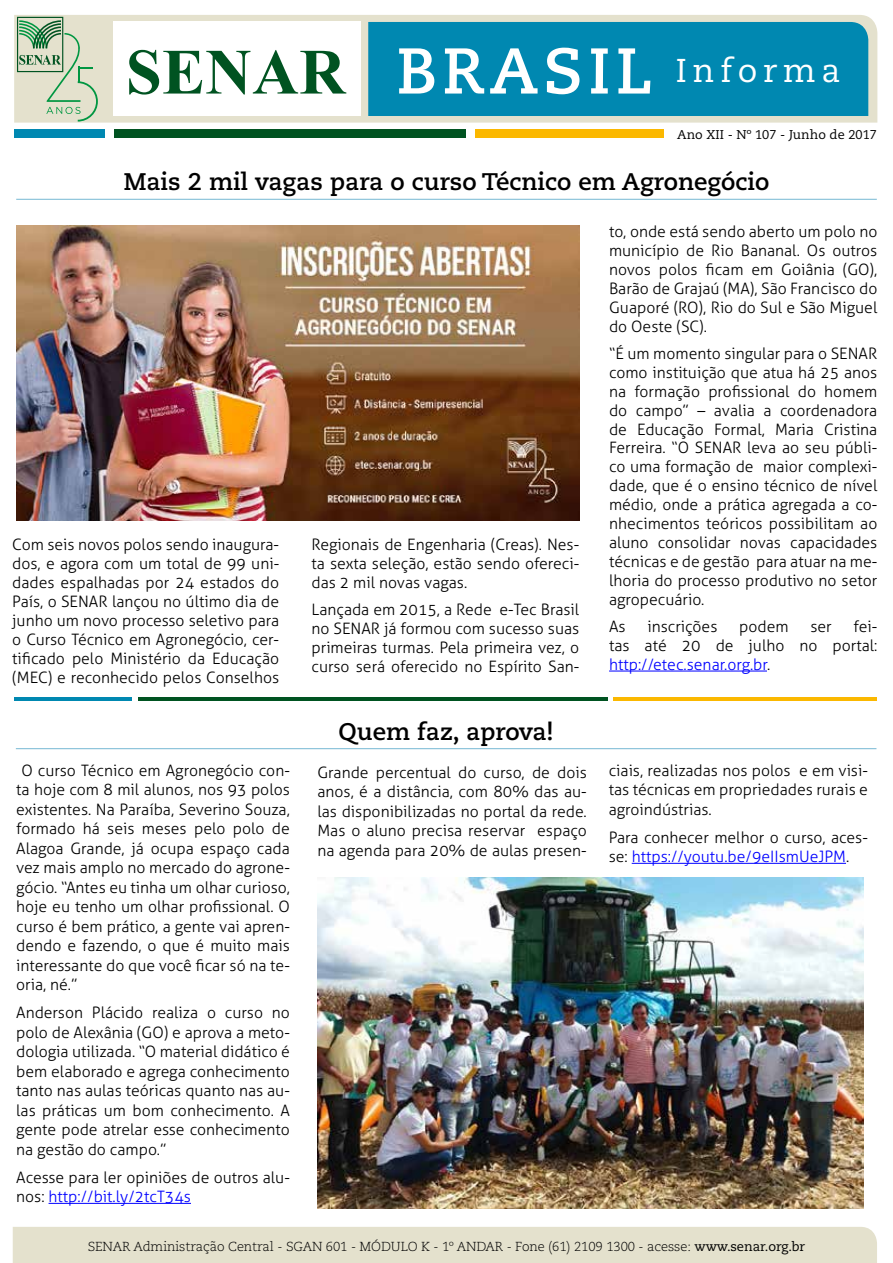
<style>
.page{position:relative;width:893px;height:1263px;background:#fff}
.page>*{position:absolute;margin:0;border:0;box-sizing:border-box;transform-origin:0 0}
.t1{font:33px "Caecilia LT Std";letter-spacing:.17em;color:#fff}
.t2{font:700 24px "Caecilia LT Std";color:#000}
.t3{font:300 15.75px/18.9px "Aller";color:#000;text-align:justify}
.t4{font:300 13.05px "Caecilia LT Std";letter-spacing:-.005em;color:#000}
.t5{font:12.75px "Caecilia LT Std";letter-spacing:.005em;color:#000}
.s1{font-family:"Times New Roman";font-weight:700;font-size:64.5px;color:#005321}
.s2{font-weight:700;font-size:64.5px}
.s3{color:#00f}
.s4{font-weight:400}
</style>
<div class="page">
<svg style="left:14px;top:15px;width:863px;height:108px;background:#e4e1cf"></svg>
<div style="left:113px;top:22px;width:248px;height:94px;background:#fff"></div>
<div style="left:368px;top:22px;width:500px;height:94px;background:#0088b1"></div>
<div style="left:13px;top:1227px;width:864px;height:36px;background:#e4e1cd"></div>
<svg style="left:17px;top:17px;width:81px;height:105px;background:#c2d0b5"></svg>
<div style="left:14px;top:130px;width:91px;height:8px;background:#0088b1"></div>
<div style="left:114px;top:130px;width:352px;height:8px;background:#005321"></div>
<div style="left:475px;top:130px;width:188px;height:8px;background:#fbb800"></div>
<hr style="left:16px;top:199px;width:861px;height:1px;background:#85c0d8">
<hr style="left:16px;top:748px;width:860px;height:1px;background:#85c0d8">
<hr style="left:49px;top:1203px;width:142px;height:1px;background:#00f">
<hr style="left:632px;top:863px;width:214px;height:1px;background:#00f">
<hr style="left:14px;top:697px;width:118px;height:4px;background:#0088b1">
<hr style="left:138px;top:697px;width:470px;height:4px;background:#005321">
<hr style="left:613px;top:697px;width:264px;height:4px;background:#fbb800">
<hr style="left:609px;top:671px;width:158px;height:1px;background:#00f">
<img style="left:16px;top:225px;width:563px;height:295px">
<img style="left:317px;top:878px;width:546px;height:331px">
<h1 class="t1" style="left:126px;top:51px;width:716px"><span class="s1">SENAR</span> <span class="s2">BRASIL</span> Informa</h1>
<p class="t5" style="left:677px;top:127px;width:201px">Ano XII - Nº 107 - Junho de 2017</p>
<h2 class="t2" style="left:124px;top:168px;width:647px">Mais 2 mil vagas para o curso Técnico em Agronegócio</h2>
<p class="t3" style="left:12px;top:535px;width:268px">Com seis novos polos sendo inaugura&shy;dos, e agora com um total de 99 uni&shy;dades espalhadas por 24 estados do País, o SENAR lançou no último dia de junho um novo processo seletivo para o Curso Técnico em Agronegócio, cer&shy;tificado pelo Ministério da Educação (MEC) e reconhecido pelos Conselhos</p>
<p class="t3" style="left:16px;top:760px;width:275px;line-height:19.5px;text-indent:5px">O curso Técnico em Agronegócio con&shy;ta hoje com 8 mil alunos, nos 93 polos existentes. Na Paraíba, Severino Souza, formado há seis meses pelo polo de Alagoa Grande, já ocupa espaço cada vez mais amplo no mercado do agrone&shy;gócio. “Antes eu tinha um olhar curioso, hoje eu tenho um olhar profissional. O curso é bem prático, a gente vai apren&shy;dendo e fazendo, o que é muito mais interessante do que você ficar só na te&shy;oria, né.”</p>
<p class="t3" style="left:16px;top:1003px;width:275px;line-height:19.5px">Anderson Plácido realiza o curso no polo de Alexânia (GO) e aprova a meto&shy;dologia utilizada. “O material didático é bem elaborado e agrega conhecimento tanto nas aulas teóricas quanto nas au&shy;las práticas um bom conhecimento. A gente pode atrelar esse conhecimento na gestão do campo.”</p>
<p class="t3" style="left:16px;top:1167px;width:275px;line-height:19.5px">Acesse para ler opiniões de outros alu&shy;nos: <span class="s3">http://bit.ly/2tcT34s</span></p>
<p class="t3" style="left:312px;top:535px;width:269px">Regionais de Engenharia (Creas). Nes&shy;ta sexta seleção, estão sendo ofereci&shy;das 2 mil novas vagas.</p>
<p class="t3" style="left:312px;top:600px;width:269px">Lançada em 2015, a Rede e-Tec Brasil no SENAR já formou com sucesso suas primeiras turmas. Pela primeira vez, o curso será oferecido no Espírito San-</p>
<h2 class="t2" style="left:339px;top:717px;width:217px">Quem faz, aprova!</h2>
<p class="t3" style="left:609px;top:222px;width:270px">to, onde está sendo aberto um polo no município de Rio Bananal. Os outros novos polos ficam em Goiânia (GO), Barão de Grajaú (MA), São Francisco do Guaporé (RO), Rio do Sul e São Miguel do Oeste (SC).</p>
<p class="t3" style="left:609px;top:344px;width:270px">“É um momento singular para o SENAR como instituição que atua há 25 anos na formação profissional do homem do campo” – avalia a coordenadora de Educação Formal, Maria Cristina Ferreira. “O SENAR leva ao seu públi&shy;co uma formação de maior complexi&shy;dade, que é o ensino técnico de nível médio, onde a prática agregada a co&shy;nhecimentos teóricos possibilitam ao aluno consolidar novas capacidades técnicas e de gestão para atuar na me&shy;lhoria do processo produtivo no setor agropecuário.</p>
<p class="t3" style="left:609px;top:617px;width:18px">As</p>
<p class="t3" style="left:647px;top:617px;width:71px">inscrições</p>
<p class="t3" style="left:739px;top:617px;width:51px">podem</p>
<p class="t3" style="left:810px;top:617px;width:23px">ser</p>
<p class="t3" style="left:609px;top:617px;width:270px;text-indent:245px">fei&shy;tas até 20 de julho no portal: <span class="s3">http://etec.senar.org.br</span>.</p>
<p class="t3" style="left:317px;top:762px;width:271px;line-height:19.5px">Grande percentual do curso, de dois anos, é a distância, com 80% das au&shy;las disponibilizadas no portal da rede.<br>Mas o aluno precisa reservar espaço na agenda para 20% de aulas presen-</p>
<p class="t3" style="left:609px;top:760px;width:261px;line-height:19.5px">ciais, realizadas nos polos e em visi&shy;tas técnicas em propriedades rurais e agroindústrias.</p>
<p class="t3" style="left:609px;top:827px;width:261px;line-height:19.5px">Para conhecer melhor o curso, aces&shy;se: <span class="s3">https://youtu.be/9eIIsmUeJPM</span>.</p>
<p class="t4" style="left:88px;top:1239px;width:719px">SENAR Administração Central - SGAN 601 - MÓDULO K - 1º ANDAR - Fone (61) 2109 1300 - acesse: <span class="s4">www.senar.org.br</span></p>
</div>
